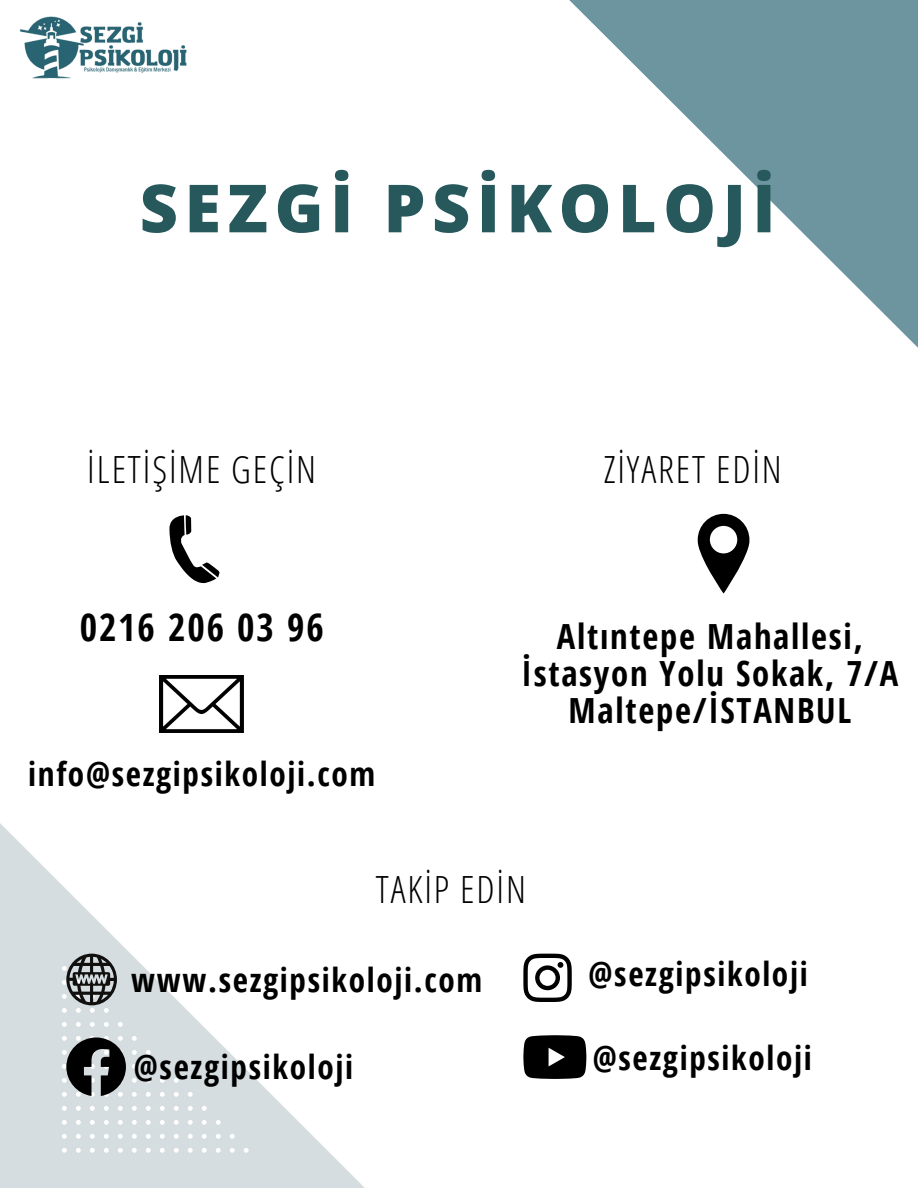
<style>
.page{position:relative;width:918px;height:1188px;background:#fff}
.page>*{position:absolute;margin:0;border:0;box-sizing:border-box;transform-origin:0 0}
.t1{font:800 66.45px "Open Sans";letter-spacing:.1em;color:#27595c}
.t2{font:700 37.65px "Open Sans Condensed";letter-spacing:.05em;color:#000}
.t3{font:300 37.5px "Open Sans Condensed";letter-spacing:.05em;color:#000}
.t4{font:700 34.65px/37.2px "Open Sans Condensed";letter-spacing:.05em;color:#000;text-align:center}
.t5{font:700 33.15px "Open Sans Condensed";letter-spacing:.05em;color:#000}
</style>
<div class="page">
<svg style="left:0;top:823px;width:365px;height:365px"></svg>
<svg style="left:569px;top:0;width:349px;height:348px"></svg>
<svg style="left:62px;top:1148px;width:5px;height:5px"></svg>
<svg style="left:76px;top:1148px;width:5px;height:5px"></svg>
<svg style="left:90px;top:1148px;width:5px;height:5px"></svg>
<svg style="left:104px;top:1148px;width:5px;height:5px"></svg>
<svg style="left:118px;top:1148px;width:5px;height:5px"></svg>
<svg style="left:132px;top:1148px;width:5px;height:5px"></svg>
<svg style="left:146px;top:1148px;width:5px;height:5px"></svg>
<svg style="left:160px;top:1148px;width:5px;height:5px"></svg>
<svg style="left:174px;top:1148px;width:5px;height:5px"></svg>
<svg style="left:188px;top:1148px;width:5px;height:5px"></svg>
<svg style="left:202px;top:1148px;width:5px;height:5px"></svg>
<svg style="left:216px;top:1148px;width:5px;height:5px"></svg>
<svg style="left:230px;top:1148px;width:5px;height:5px"></svg>
<svg style="left:244px;top:1148px;width:5px;height:5px"></svg>
<svg style="left:62px;top:1134px;width:5px;height:5px"></svg>
<svg style="left:76px;top:1134px;width:5px;height:5px"></svg>
<svg style="left:90px;top:1134px;width:5px;height:5px"></svg>
<svg style="left:104px;top:1134px;width:5px;height:5px"></svg>
<svg style="left:118px;top:1134px;width:5px;height:5px"></svg>
<svg style="left:132px;top:1134px;width:5px;height:5px"></svg>
<svg style="left:146px;top:1134px;width:5px;height:5px"></svg>
<svg style="left:160px;top:1134px;width:5px;height:5px"></svg>
<svg style="left:174px;top:1134px;width:5px;height:5px"></svg>
<svg style="left:188px;top:1134px;width:5px;height:5px"></svg>
<svg style="left:202px;top:1134px;width:5px;height:5px"></svg>
<svg style="left:216px;top:1134px;width:5px;height:5px"></svg>
<svg style="left:230px;top:1134px;width:5px;height:5px"></svg>
<svg style="left:62px;top:1120px;width:5px;height:5px"></svg>
<svg style="left:76px;top:1120px;width:5px;height:5px"></svg>
<svg style="left:90px;top:1120px;width:5px;height:5px"></svg>
<svg style="left:104px;top:1120px;width:5px;height:5px"></svg>
<svg style="left:118px;top:1120px;width:5px;height:5px"></svg>
<svg style="left:132px;top:1120px;width:5px;height:5px"></svg>
<svg style="left:146px;top:1120px;width:5px;height:5px"></svg>
<svg style="left:160px;top:1120px;width:5px;height:5px"></svg>
<svg style="left:174px;top:1120px;width:5px;height:5px"></svg>
<svg style="left:188px;top:1120px;width:5px;height:5px"></svg>
<svg style="left:202px;top:1120px;width:5px;height:5px"></svg>
<svg style="left:216px;top:1120px;width:5px;height:5px"></svg>
<svg style="left:62px;top:1106px;width:5px;height:5px"></svg>
<svg style="left:76px;top:1106px;width:5px;height:5px"></svg>
<svg style="left:90px;top:1106px;width:5px;height:5px"></svg>
<svg style="left:104px;top:1106px;width:5px;height:5px"></svg>
<svg style="left:118px;top:1106px;width:5px;height:5px"></svg>
<svg style="left:132px;top:1106px;width:5px;height:5px"></svg>
<svg style="left:146px;top:1106px;width:5px;height:5px"></svg>
<svg style="left:160px;top:1106px;width:5px;height:5px"></svg>
<svg style="left:174px;top:1106px;width:5px;height:5px"></svg>
<svg style="left:188px;top:1106px;width:5px;height:5px"></svg>
<svg style="left:202px;top:1106px;width:5px;height:5px"></svg>
<svg style="left:132px;top:1092px;width:5px;height:5px"></svg>
<svg style="left:146px;top:1092px;width:5px;height:5px"></svg>
<svg style="left:160px;top:1092px;width:5px;height:5px"></svg>
<svg style="left:174px;top:1092px;width:5px;height:5px"></svg>
<svg style="left:188px;top:1092px;width:5px;height:5px"></svg>
<svg style="left:132px;top:1078px;width:5px;height:5px"></svg>
<svg style="left:146px;top:1078px;width:5px;height:5px"></svg>
<svg style="left:160px;top:1078px;width:5px;height:5px"></svg>
<svg style="left:174px;top:1078px;width:5px;height:5px"></svg>
<svg style="left:132px;top:1064px;width:5px;height:5px"></svg>
<svg style="left:146px;top:1064px;width:5px;height:5px"></svg>
<svg style="left:160px;top:1064px;width:5px;height:5px"></svg>
<svg style="left:132px;top:1050px;width:5px;height:5px"></svg>
<svg style="left:146px;top:1050px;width:5px;height:5px"></svg>
<svg style="left:132px;top:1036px;width:5px;height:5px"></svg>
<svg style="left:62px;top:1022px;width:5px;height:5px"></svg>
<svg style="left:76px;top:1022px;width:5px;height:5px"></svg>
<svg style="left:90px;top:1022px;width:5px;height:5px"></svg>
<svg style="left:104px;top:1022px;width:5px;height:5px"></svg>
<svg style="left:118px;top:1022px;width:5px;height:5px"></svg>
<svg style="left:251px;top:823px;width:73px;height:65px"></svg>
<img style="left:20px;top:16px;width:167px;height:63px">
<svg style="left:169px;top:515px;width:51px;height:69px"></svg>
<svg style="left:698px;top:514px;width:51px;height:80px"></svg>
<img style="left:160px;top:676px;width:83px;height:56px">
<svg style="left:62px;top:954px;width:55px;height:59px;background:#8b8f90"></svg>
<svg style="left:523px;top:954px;width:49px;height:48px"></svg>
<svg style="left:62px;top:1036px;width:64px;height:61px;background:#636667"></svg>
<svg style="left:523px;top:1035px;width:63px;height:44px;background:#1f1f1f"></svg>
<h1 class="t1" style="left:140px;top:161px;width:637px">SEZGİ PSİKOLOJİ</h1>
<p class="t3" style="left:87px;top:442px;width:230px">İLETİŞİME GEÇİN</p>
<p class="t3" style="left:604px;top:443px;width:180px">ZİYARET EDİN</p>
<p class="t2" style="left:80px;top:601px;width:246px">0216 206 03 96</p>
<p class="t4" style="left:522px;top:617px;width:378px">Altıntepe Mahallesi,<br>İstasyon Yolu Sokak, 7/A<br>Maltepe/İSTANBUL</p>
<p class="t5" style="left:28px;top:750px;width:348px">info@sezgipsikoloji.com</p>
<p class="t3" style="left:376px;top:863px;width:152px">TAKİP EDİN</p>
<p class="t5" style="left:131px;top:957px;width:352px">www.sezgipsikoloji.com</p>
<p class="t5" style="left:589px;top:950px;width:221px">@sezgipsikoloji</p>
<p class="t5" style="left:134px;top:1044px;width:221px">@sezgipsikoloji</p>
<p class="t5" style="left:593px;top:1034px;width:221px">@sezgipsikoloji</p>
</div>
